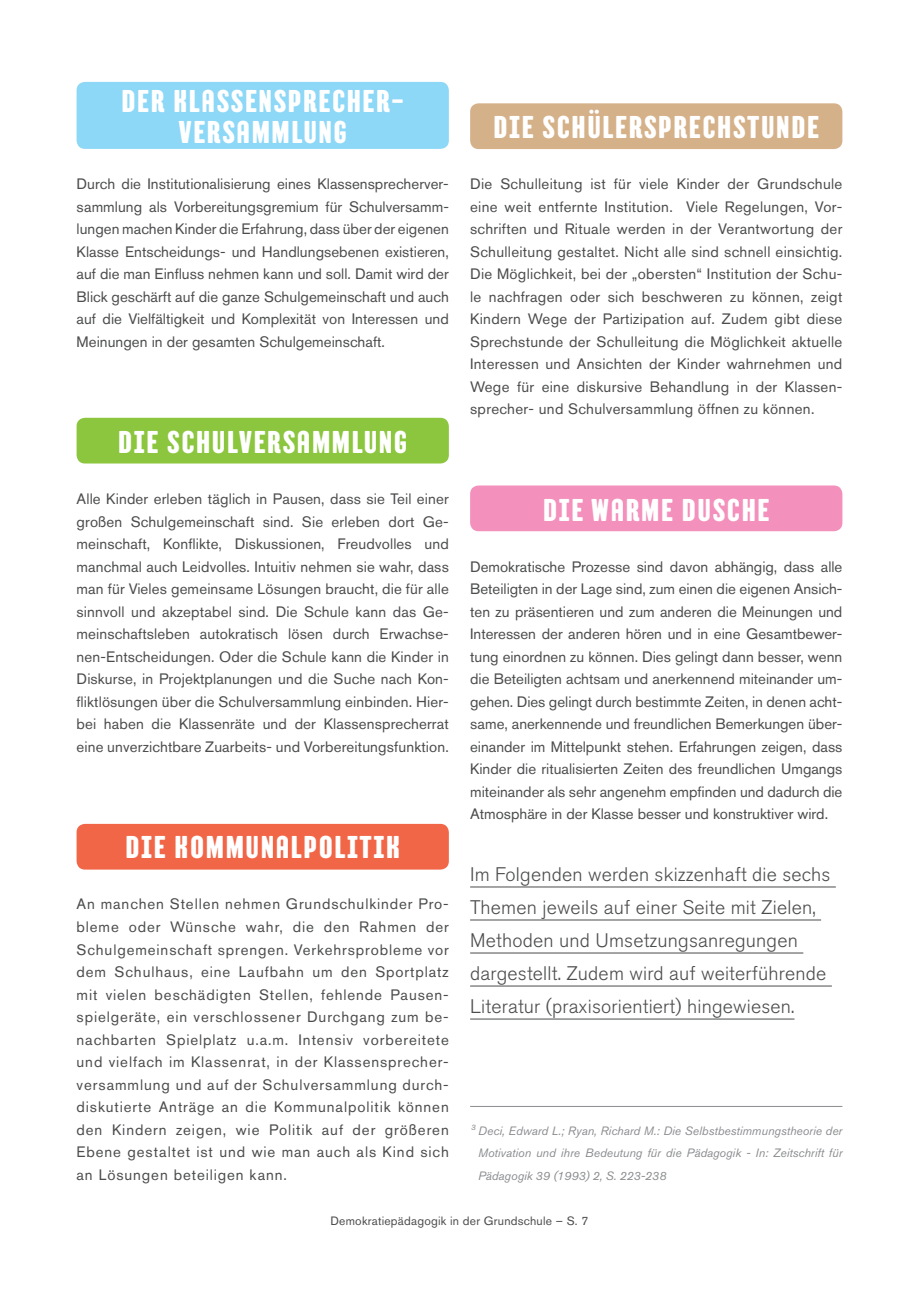
<style>
.page{position:relative;width:919px;height:1289px;background:#fff}
.page>*{position:absolute;margin:0;border:0;box-sizing:border-box;transform-origin:0 0}
.t1{font:31.5px/31.5px "TT Berlinerins Grotesk";letter-spacing:.05em;color:#fff;text-align:center}
.t2{font:300 19.5px/33px "Akzidenz Grotesk Pro";letter-spacing:.01em;color:#4b4c4d}
.t3{font:15px/22.5px "Akzidenz Grotesk Pro";letter-spacing:.01em;color:#4b4c4d;text-align:justify}
.t4{font:italic 12px/22.5px "Akzidenz Grotesk Pro";color:#8a8c8f;text-align:justify}
.t5{font:12px "Akzidenz Grotesk Pro";letter-spacing:.02em;color:#4b4c4d}
</style>
<div class="page">
<div style="left:470px;top:485px;width:372px;height:46px;background:#f390bc;border-radius:9px"></div>
<div style="left:77px;top:823px;width:372px;height:46px;background:#f26648;border-radius:9px"></div>
<div style="left:77px;top:82px;width:372px;height:67px;background:#8dd7f7;border-radius:9px"></div>
<div style="left:470px;top:103px;width:372px;height:46px;background:#d5b18a;border-radius:9px"></div>
<div style="left:77px;top:418px;width:372px;height:45px;background:#8bc63e;border-radius:9px"></div>
<hr style="left:470px;top:886px;width:365px;height:1px;background:#4b4c4d">
<hr style="left:470px;top:919px;width:351px;height:1px;background:#4b4c4d">
<hr style="left:470px;top:952px;width:333px;height:1px;background:#4b4c4d">
<hr style="left:470px;top:985px;width:361px;height:1px;background:#4b4c4d">
<hr style="left:470px;top:1018px;width:324px;height:1px;background:#4b4c4d">
<hr style="left:470px;top:1106px;width:372px;height:1px;background:#8a8c8f">
<h1 class="t1" style="left:121px;top:86px;width:284px">DER KLASSENSPRECHER-<br>VERSAMMLUNG</h1>
<p class="t3" style="left:77px;top:172px;width:374px">Durch die Institutionalisierung eines Klassensprecherver&shy;sammlung als Vorbereitungsgremium für Schulversamm&shy;lungen machen Kinder die Erfahrung, dass über der eigenen Klasse Entscheidungs- und Handlungsebenen existieren, auf die man Einfluss nehmen kann und soll. Damit wird der Blick geschärft auf die ganze Schulgemeinschaft und auch auf die Vielfältigkeit und Komplexität von Interessen und Meinungen in der gesamten Schulgemeinschaft.</p>
<h1 class="t1" style="left:118px;top:427px;width:291px">DIE SCHULVERSAMMLUNG</h1>
<p class="t3" style="left:77px;top:487px;width:374px">Alle Kinder erleben täglich in Pausen, dass sie Teil einer großen Schulgemeinschaft sind. Sie erleben dort Ge&shy;meinschaft, Konflikte, Diskussionen, Freudvolles und manchmal auch Leidvolles. Intuitiv nehmen sie wahr, dass man für Vieles gemeinsame Lösungen braucht, die für alle sinnvoll und akzeptabel sind. Die Schule kann das Ge&shy;meinschaftsleben autokratisch lösen durch Erwachse&shy;nen-Entscheidungen. Oder die Schule kann die Kinder in Diskurse, in Projektplanungen und die Suche nach Kon&shy;fliktlösungen über die Schulversammlung einbinden. Hier&shy;bei haben die Klassenräte und der Klassensprecherrat eine unverzichtbare Zuarbeits- und Vorbereitungsfunktion.</p>
<h1 class="t1" style="left:125px;top:832px;width:276px">DIE KOMMUNALPOLITIK</h1>
<p class="t3" style="left:77px;top:892px;width:374px">An manchen Stellen nehmen Grundschulkinder Pro&shy;bleme oder Wünsche wahr, die den Rahmen der Schulgemeinschaft sprengen. Verkehrsprobleme vor dem Schulhaus, eine Laufbahn um den Sportplatz mit vielen beschädigten Stellen, fehlende Pausen&shy;spielgeräte, ein verschlossener Durchgang zum be&shy;nachbarten Spielplatz u.a.m. Intensiv vorbereitete und vielfach im Klassenrat, in der Klassensprecher&shy;versammlung und auf der Schulversammlung durch&shy;diskutierte Anträge an die Kommunalpolitik können den Kindern zeigen, wie Politik auf der größeren Ebene gestaltet ist und wie man auch als Kind sich an Lösungen beteiligen kann.</p>
<h1 class="t1" style="left:493px;top:112px;width:327px">DIE SCHÜLERSPRECHSTUNDE</h1>
<p class="t3" style="left:470px;top:172px;width:374px">Die Schulleitung ist für viele Kinder der Grundschule eine weit entfernte Institution. Viele Regelungen, Vor&shy;schriften und Rituale werden in der Verantwortung der Schulleitung gestaltet. Nicht alle sind schnell einsichtig.<br>Die Möglichkeit, bei der „obersten“ Institution der Schu&shy;le nachfragen oder sich beschweren zu können, zeigt Kindern Wege der Partizipation auf. Zudem gibt diese Sprechstunde der Schulleitung die Möglichkeit aktuelle Interessen und Ansichten der Kinder wahrnehmen und Wege für eine diskursive Behandlung in der Klassen&shy;sprecher- und Schulversammlung öffnen zu können.</p>
<h1 class="t1" style="left:543px;top:494px;width:228px">DIE WARME DUSCHE</h1>
<p class="t3" style="left:470px;top:555px;width:374px">Demokratische Prozesse sind davon abhängig, dass alle Beteiligten in der Lage sind, zum einen die eigenen Ansich&shy;ten zu präsentieren und zum anderen die Meinungen und Interessen der anderen hören und in eine Gesamtbewer&shy;tung einordnen zu können. Dies gelingt dann besser, wenn die Beteiligten achtsam und anerkennend miteinander um&shy;gehen. Dies gelingt durch bestimmte Zeiten, in denen acht&shy;same, anerkennende und freundlichen Bemerkungen über&shy;einander im Mittelpunkt stehen. Erfahrungen zeigen, dass Kinder die ritualisierten Zeiten des freundlichen Umgangs miteinander als sehr angenehm empfinden und dadurch die Atmosphäre in der Klasse besser und konstruktiver wird.</p>
<h2 class="t2" style="left:470px;top:857px;width:362px">Im Folgenden werden skizzenhaft die sechs Themen jeweils auf einer Seite mit Zielen, Methoden und Umsetzungsanregungen dargestellt. Zudem wird auf weiterführende Literatur (praxisorientiert) hingewiesen.</h2>
<p class="t4" style="left:478px;top:1118px;width:366px;text-indent:-8px">3 Deci, Edward L.; Ryan, Richard M.: Die Selbstbestimmungstheorie der Motivation und ihre Bedeutung für die Pädagogik - In: Zeitschrift für Pädagogik 39 (1993) 2, S. 223-238</p>
<p class="t5" style="left:330px;top:1212px;width:259px">Demokratiepädagogik in der Grundschule – S. 7</p>
</div>
